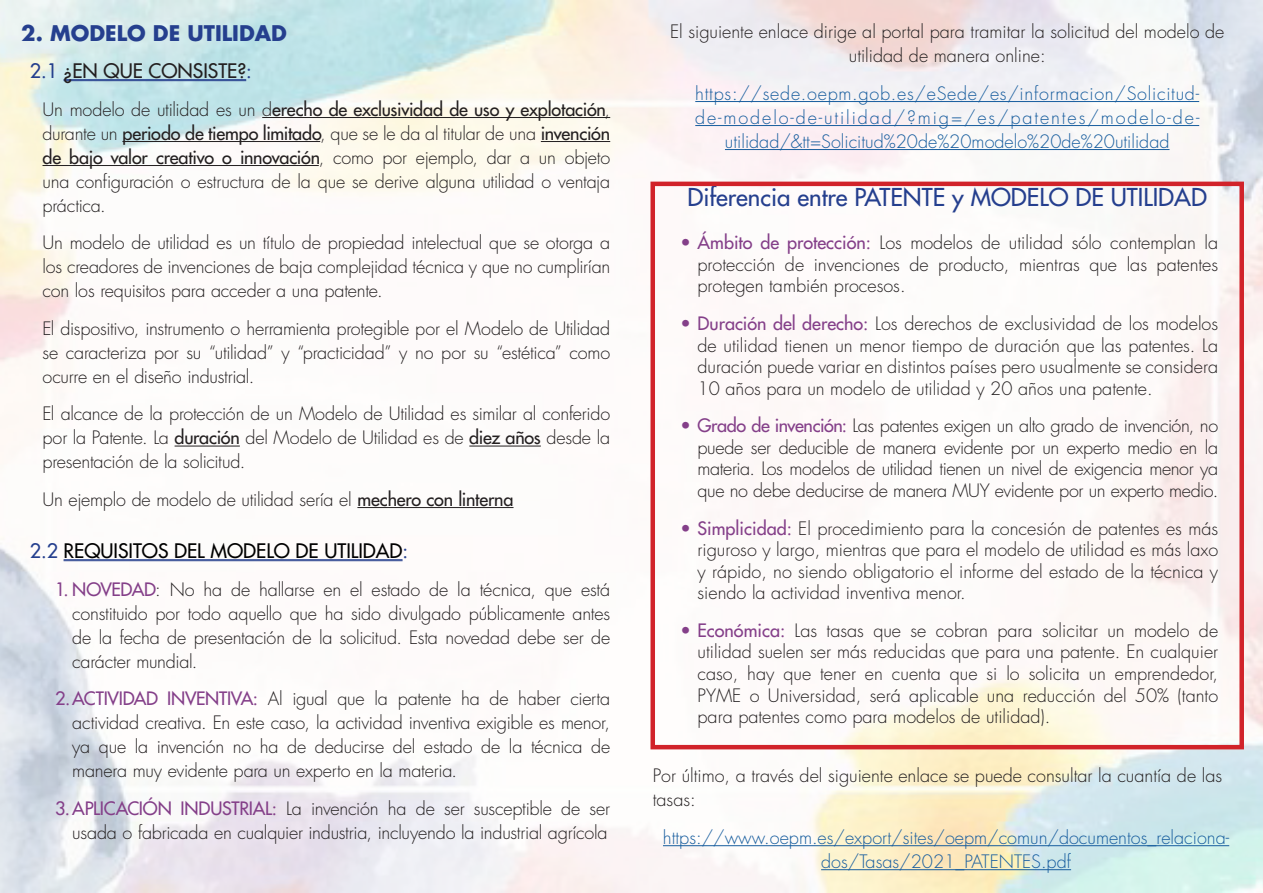
<style>
.page{position:relative;width:1263px;height:893px;background:#fff}
.page>*{position:absolute;margin:0;border:0;box-sizing:border-box;transform-origin:0 0}
.t1{font:500 24px "Futura Std";color:#253f8e}
.t2{font:700 21px "Futura Std";color:#253f8e}
.t3{font:500 19.5px "Futura Std";color:#000}
.t4{font:500 19.5px "Futura Std";color:#231f20}
.t5{font:300 18px/24px "Futura Std";letter-spacing:-.01em;color:#231f20;text-align:justify}
.t6{font:300 18px/24px "Futura Std";letter-spacing:.04em;color:#175d9e;text-align:center}
.t7{font:300 18px/24px "Futura Std";color:#175d9e;text-align:center}
.s1{color:#253f8e}
.s2{font-weight:500}
.s3{font-weight:500;color:#843f89}
</style>
<div class="page">
<hr style="left:64px;top:79px;width:182px;height:1px;background:#253f8e">
<hr style="left:64px;top:80px;width:182px;height:1px;background:#253f8e">
<hr style="left:262px;top:117px;width:348px;height:1px;background:#231f20">
<hr style="left:122px;top:141px;width:198px;height:1px;background:#231f20">
<hr style="left:541px;top:141px;width:69px;height:1px;background:#231f20">
<hr style="left:43px;top:165px;width:276px;height:1px;background:#231f20">
<hr style="left:175px;top:446px;width:65px;height:1px;background:#231f20">
<hr style="left:469px;top:446px;width:72px;height:1px;background:#231f20">
<hr style="left:357px;top:507px;width:156px;height:1px;background:#231f20">
<hr style="left:64px;top:559px;width:339px;height:1px;background:#253f8e">
<hr style="left:64px;top:560px;width:339px;height:1px;background:#253f8e">
<hr style="left:695px;top:101px;width:504px;height:1px;background:#175d9e">
<hr style="left:695px;top:125px;width:504px;height:1px;background:#175d9e">
<hr style="left:725px;top:149px;width:444px;height:1px;background:#175d9e">
<div style="left:650px;top:182px;width:594px;height:567px;border:4px solid #d1232a"></div>
<hr style="left:663px;top:845px;width:566px;height:1px;background:#175d9e">
<hr style="left:821px;top:869px;width:250px;height:1px;background:#175d9e">
<p class="t2" style="left:21px;top:19px;width:267px">2. MODELO DE UTILIDAD</p>
<p class="t4" style="left:30px;top:59px;width:224px"><span class="s1">2.1</span> ¿EN QUE CONSISTE?<span class="s1">:</span></p>
<p class="t5" style="left:43px;top:98px;width:569px">Un modelo de utilidad es un d<span class="s2">erecho de exclusividad de uso y explotación</span>, durante un <span class="s2">periodo de tiempo limitado</span>, que se le da al titular de una <span class="s2">invención de bajo valor creativo o innovación</span>, como por ejemplo, dar a un objeto una configuración o estructura de la que se derive alguna utilidad o ventaja práctica.</p>
<p class="t5" style="left:43px;top:231px;width:569px">Un modelo de utilidad es un título de propiedad intelectual que se otorga a los creadores de invenciones de baja complejidad técnica y que no cumplirían con los requisitos para acceder a una patente.</p>
<p class="t5" style="left:43px;top:317px;width:569px">El dispositivo, instrumento o herramienta protegible por el Modelo de Utilidad se caracteriza por su “utilidad” y “practicidad” y no por su “estética” como ocurre en el diseño industrial.</p>
<p class="t5" style="left:43px;top:402px;width:569px">El alcance de la protección de un Modelo de Utilidad es similar al conferido por la Patente. La <span class="s2">duración</span> del Modelo de Utilidad es de <span class="s2">diez años</span> desde la presentación de la solicitud.</p>
<p class="t5" style="left:43px;top:488px;width:472px">Un ejemplo de modelo de utilidad sería el <span class="s2">mechero con linterna</span></p>
<p class="t3" style="left:30px;top:539px;width:380px"><span class="s1">2.2</span> REQUISITOS DEL MODELO DE UTILIDAD<span class="s1">:</span></p>
<p class="t5" style="left:72px;top:578px;width:539px;text-align:left;text-indent:-17px"><span class="s3">1. NOVEDAD</span>: No ha de hallarse en el estado de la técnica, que está constituido por todo aquello que ha sido divulgado públicamente antes de la fecha de presentación de la solicitud. Esta novedad debe ser de carácter mundial.</p>
<p class="t5" style="left:72px;top:687px;width:539px;text-indent:-17px"><span class="s3">2.ACTIVIDAD INVENTIVA:</span> Al igual que la patente ha de haber cierta actividad creativa. En este caso, la actividad inventiva exigible es menor, ya que la invención no ha de deducirse del estado de la técnica de manera muy evidente para un experto en la materia.</p>
<p class="t5" style="left:55px;top:797px;width:556px;text-align:right"><span class="s3">3.APLICACIÓN INDUSTRIAL:</span> La invención ha de ser susceptible de ser usada o fabricada en cualquier industria, incluyendo la industrial agrícola</p>
<p class="t5" style="left:670px;top:20px;width:556px;text-align:center">El siguiente enlace dirige al portal para tramitar la solicitud del modelo de utilidad de manera online:</p>
<p class="t6" style="left:695px;top:82px;width:506px">https://sede.oepm.gob.es/eSede/es/informacion/Solicitud&shy;de-modelo-de-utilidad/?mig=/es/patentes/modelo-de&shy;utilidad/&amp;tt=Solicitud%20de%20modelo%20de%20utilidad</p>
<p class="t1" style="left:687px;top:182px;width:521px">Diferencia entre PATENTE y MODELO DE UTILIDAD</p>
<p class="t5" style="left:697px;top:232px;width:522px;line-height:21.6px;text-indent:-17px"><span class="s3">• Ámbito de protección:</span> Los modelos de utilidad sólo contemplan la protección de invenciones de producto, mientras que las patentes protegen tambié n procesos.</p>
<p class="t5" style="left:697px;top:313px;width:522px;line-height:21.6px;text-indent:-17px"><span class="s3">• Duración del derecho:</span> Los derechos de exclusividad de los modelos de utilidad tienen un menor tiempo de duración que las patentes. La duración puede variar en distintos países pero usualmente se considera 10 años para un modelo de utilidad y 20 años una patente.</p>
<p class="t5" style="left:697px;top:415px;width:522px;line-height:21.6px;text-indent:-17px"><span class="s3">• Grado de invención:</span> Las patentes exigen un alto grado de invención, no puede ser deducible de manera evidente por un experto medio en la materia. Los modelos de utilidad tienen un nivel de exigencia menor ya que no debe deducirse de manera MUY evidente por un experto medio.</p>
<p class="t5" style="left:697px;top:518px;width:522px;line-height:21.6px;text-indent:-17px"><span class="s3">• Simplicidad:</span> El procedimiento para la concesión de patentes es más riguroso y largo, mientras que para el modelo de utilidad es más laxo y rápido, no siendo obligatorio el informe del estado de la técnica y siendo la actividad inventiva menor.</p>
<p class="t5" style="left:697px;top:620px;width:522px;line-height:21.6px;text-indent:-17px"><span class="s3">• Económica:</span> Las tasas que se cobran para solicitar un modelo de utilidad suelen ser más reducidas que para una patente. En cualquier caso, hay que tener en cuenta que si lo solicita un emprendedor, PYME o Universidad, será aplicable una reducción del 50% (tanto para patentes como para modelos de utilidad).</p>
<p class="t5" style="left:653px;top:764px;width:571px">Por último, a través del siguiente enlace se puede consultar la cuantía de las tasas:</p>
<p class="t7" style="left:663px;top:826px;width:568px">https://www.oepm.es/export/sites/oepm/comun/documentos_relaciona&shy;dos/Tasas/2021_PATENTES.pdf</p>
</div>
